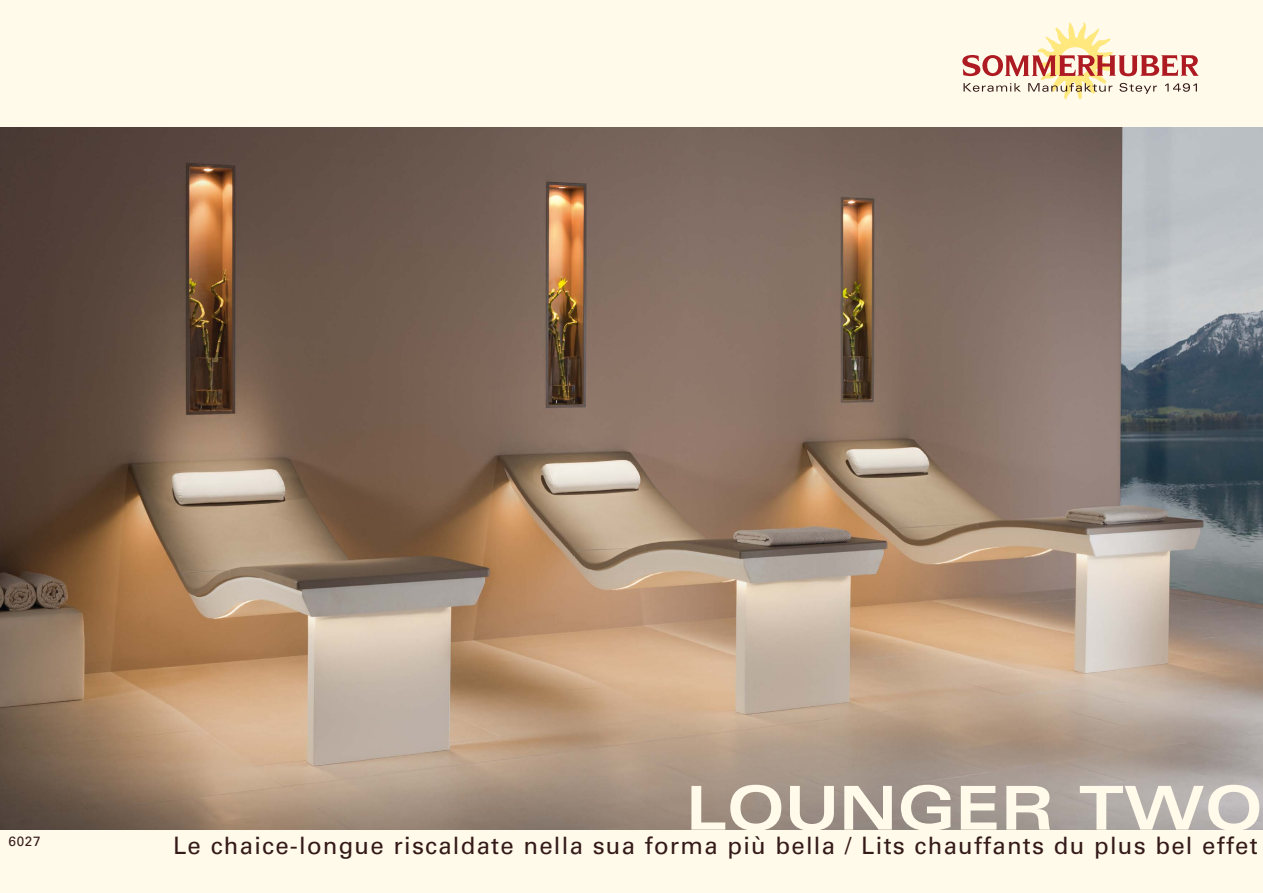
<style>
.page{position:relative;width:1263px;height:893px;background:#fffaea}
.page>*{position:absolute;margin:0;border:0;box-sizing:border-box;transform-origin:0 0}
.t1{font:700 expanded 60.6px "Univers LT Std";color:#fffaea}
.t2{font:24px "Univers LT Std";letter-spacing:.05em;color:#341a19}
.t3{font:13.5px "Univers LT Std";color:#341a19}
</style>
<div class="page">
<img style="left:0;top:128px;width:1263px;height:701px">
<svg style="left:962px;top:22px;width:236px;height:77px"></svg>
<h1 class="t1" style="left:686px;top:774px;width:578px">LOUNGER TWO</h1>
<p class="t3" style="left:9px;top:834px;width:34px">6027</p>
<p class="t2" style="left:173px;top:831px;width:1086px">Le chaice-longue riscaldate nella sua forma più bella / Lits chauffants du plus bel effet</p>
</div>
